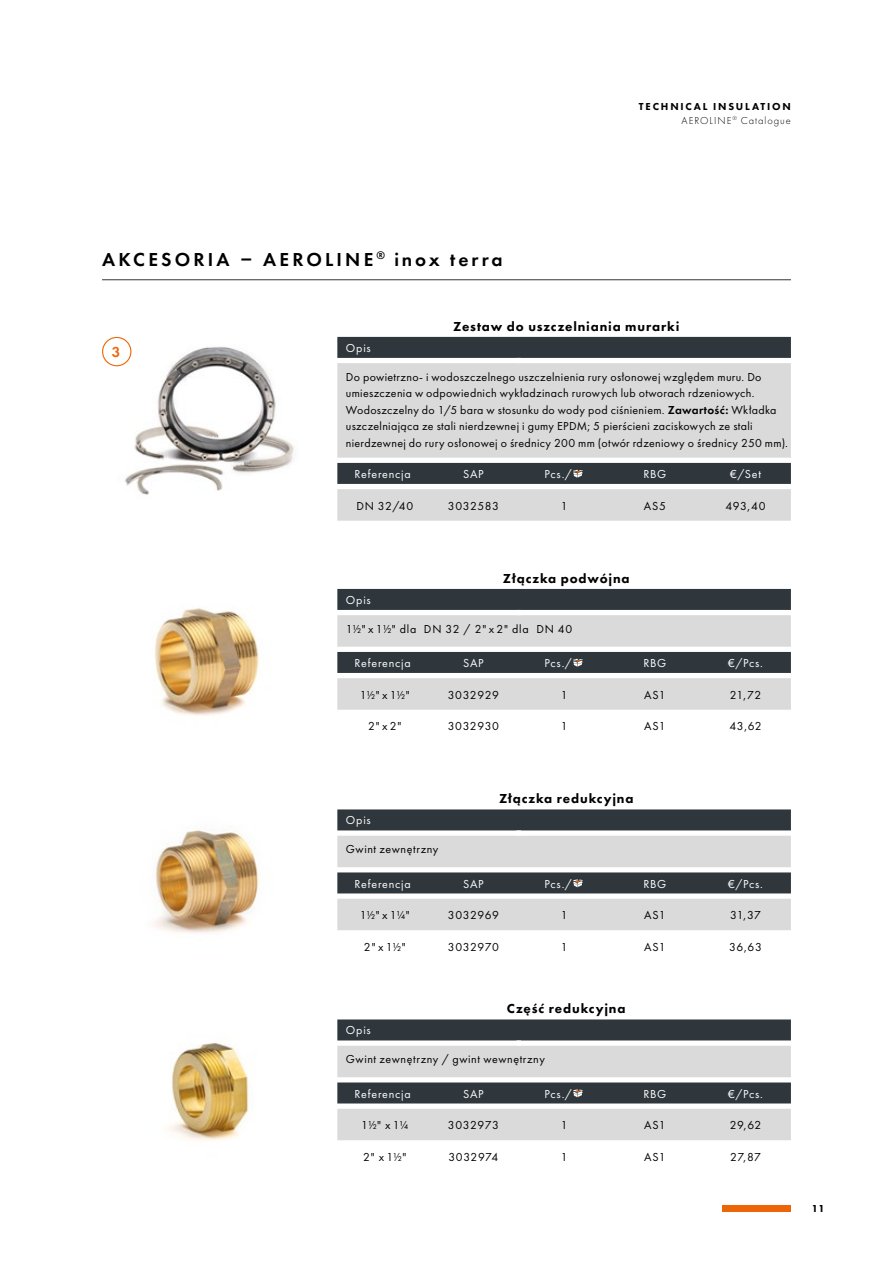
<style>
.page{position:relative;width:893px;height:1263px;background:#fff}
.page>*{position:absolute;margin:0;border:0;box-sizing:border-box;transform-origin:0 0}
.t1{font:600 19.5px "Futura PT";letter-spacing:.16em;color:#000}
.t2{font:600 15px "Futura PT";color:#ec6608}
.t3{font:800 13.5px "Futura PT";letter-spacing:.065em;color:#000}
.t4{font:12px/16.5px "Futura PT";letter-spacing:.03em;color:#000}
.t5{font:12px "Futura PT";letter-spacing:.065em;color:#fff}
.t6{font:12px "Futura PT";letter-spacing:.05em;color:#000}
.t7{font:12px "Futura PT";letter-spacing:.065em;color:#000}
.t8{font:800 10.5px/13.5px "Futura PT";letter-spacing:.175em;color:#000;text-align:right}
.s1{font-weight:300}
.s2{font-weight:600}
</style>
<div class="page">
<img style="left:102px;top:337px;width:192px;height:158px">
<img style="left:154px;top:608px;width:105px;height:108px">
<img style="left:153px;top:830px;width:106px;height:103px">
<img style="left:169px;top:1042px;width:80px;height:99px">
<div style="left:102px;top:337px;width:29px;height:29px;border:1px solid #ec6608;border-radius:50%"></div>
<hr style="left:102px;top:279px;width:689px;height:1px;background:#2f373d">
<div style="left:337px;top:337px;width:454px;height:21px;background:#2f373d"></div>
<svg style="left:337px;top:363px;width:454px;height:158px;background:#c6c7c7"></svg>
<svg style="left:573px;top:469px;width:11px;height:9px"></svg>
<svg style="left:337px;top:589px;width:454px;height:121px;background:#a3a6a8"></svg>
<svg style="left:337px;top:809px;width:454px;height:121px;background:#a3a6a8"></svg>
<svg style="left:337px;top:1019px;width:454px;height:121px;background:#a3a6a8"></svg>
<div style="left:723px;top:1205px;width:68px;height:7px;background:#ec6608"></div>
<p class="t8" style="left:639px;top:100px;width:153px">TECHNICAL INSULATION<br><span class="s1">AEROLINE</span><sup>®</sup> <span class="s1">Catalogue</span></p>
<h1 class="t1" style="left:102px;top:247px;width:402px">AKCESORIA – AEROLINE <sup>®</sup> inox terra</h1>
<p class="t2" style="left:112px;top:343px;width:10px">3</p>
<p class="t3" style="left:453px;top:318px;width:228px">Zestaw do uszczelniania murarki</p>
<p class="t5" style="left:346px;top:340px;width:26px">Opis</p>
<p class="t4" style="left:346px;top:368px;width:444px">Do powietrzno- i wodoszczelnego uszczelnienia rury osłonowej względem muru. Do umieszczenia w odpowiednich wykładzinach rurowych lub otworach rdzeniowych.<br>Wodoszczelny do 1/5 bara w stosunku do wody pod ciśnieniem. <span class="s2">Zawartość:</span> Wkładka uszczelniająca ze stali nierdzewnej i gumy EPDM; 5 pierścieni zaciskowych ze stali nierdzewnej do rury osłonowej o średnicy 200 mm (otwór rdzeniowy o średnicy 250 mm).</p>
<p class="t5" style="left:354px;top:467px;width:58px">Referencja</p>
<p class="t5" style="left:463px;top:467px;width:22px">SAP</p>
<p class="t5" style="left:544px;top:467px;width:29px">Pcs./</p>
<p class="t5" style="left:643px;top:467px;width:24px">RBG</p>
<p class="t5" style="left:730px;top:467px;width:33px">€/Set</p>
<p class="t4" style="left:356px;top:497px;width:58px">DN 32/40</p>
<p class="t6" style="left:448px;top:498px;width:53px">3032583</p>
<p class="t4" style="left:561px;top:497px;width:8px">1</p>
<p class="t4" style="left:644px;top:497px;width:24px">AS5</p>
<p class="t4" style="left:725px;top:497px;width:42px">493,40</p>
<p class="t3" style="left:503px;top:570px;width:128px">Złączka podwójna</p>
<p class="t5" style="left:346px;top:592px;width:26px">Opis</p>
<p class="t7" style="left:346px;top:622px;width:228px">1½" x 1½" dla DN 32 / 2" x 2" dla DN 40</p>
<p class="t5" style="left:354px;top:656px;width:58px">Referencja</p>
<p class="t5" style="left:463px;top:656px;width:22px">SAP</p>
<p class="t5" style="left:544px;top:656px;width:29px">Pcs./</p>
<p class="t5" style="left:643px;top:656px;width:24px">RBG</p>
<p class="t5" style="left:728px;top:656px;width:36px">€/Pcs.</p>
<p class="t4" style="left:360px;top:686px;width:52px">1½" x 1½"</p>
<p class="t6" style="left:448px;top:687px;width:53px">3032929</p>
<p class="t4" style="left:561px;top:686px;width:8px">1</p>
<p class="t4" style="left:644px;top:686px;width:23px">AS1</p>
<p class="t4" style="left:730px;top:686px;width:33px">21,72</p>
<p class="t4" style="left:368px;top:718px;width:35px">2"x2"</p>
<p class="t6" style="left:448px;top:719px;width:53px">3032930</p>
<p class="t4" style="left:561px;top:718px;width:8px">1</p>
<p class="t4" style="left:644px;top:718px;width:23px">AS1</p>
<p class="t4" style="left:729px;top:718px;width:34px">43,62</p>
<p class="t3" style="left:499px;top:790px;width:136px">Złączka redukcyjna</p>
<p class="t5" style="left:346px;top:813px;width:26px">Opis</p>
<p class="t6" style="left:346px;top:842px;width:94px">Gwint zewnętrzny</p>
<p class="t5" style="left:354px;top:876px;width:58px">Referencja</p>
<p class="t5" style="left:463px;top:876px;width:22px">SAP</p>
<p class="t5" style="left:544px;top:876px;width:29px">Pcs./</p>
<p class="t5" style="left:643px;top:876px;width:24px">RBG</p>
<p class="t5" style="left:728px;top:876px;width:36px">€/Pcs.</p>
<p class="t4" style="left:360px;top:907px;width:52px">1½" x 1¼"</p>
<p class="t4" style="left:448px;top:907px;width:52px">3032969</p>
<p class="t4" style="left:561px;top:907px;width:8px">1</p>
<p class="t4" style="left:644px;top:907px;width:23px">AS1</p>
<p class="t4" style="left:730px;top:907px;width:32px">31,37</p>
<p class="t4" style="left:364px;top:938px;width:43px">2" x1½"</p>
<p class="t4" style="left:448px;top:938px;width:52px">3032970</p>
<p class="t4" style="left:561px;top:938px;width:8px">1</p>
<p class="t4" style="left:644px;top:938px;width:23px">AS1</p>
<p class="t4" style="left:729px;top:938px;width:34px">36,63</p>
<p class="t3" style="left:507px;top:1000px;width:120px">Część redukcyjna</p>
<p class="t5" style="left:346px;top:1023px;width:26px">Opis</p>
<p class="t6" style="left:346px;top:1052px;width:200px">Gwint zewnętrzny / gwint wewnętrzny</p>
<p class="t5" style="left:354px;top:1086px;width:58px">Referencja</p>
<p class="t5" style="left:463px;top:1086px;width:22px">SAP</p>
<p class="t5" style="left:544px;top:1086px;width:29px">Pcs./</p>
<p class="t5" style="left:643px;top:1086px;width:24px">RBG</p>
<p class="t5" style="left:728px;top:1086px;width:36px">€/Pcs.</p>
<p class="t4" style="left:361px;top:1117px;width:49px">1½" x 1¼</p>
<p class="t4" style="left:448px;top:1117px;width:52px">3032973</p>
<p class="t4" style="left:561px;top:1117px;width:8px">1</p>
<p class="t4" style="left:644px;top:1117px;width:23px">AS1</p>
<p class="t4" style="left:730px;top:1117px;width:33px">29,62</p>
<p class="t4" style="left:363px;top:1148px;width:45px">2" x 1½"</p>
<p class="t4" style="left:448px;top:1148px;width:52px">3032974</p>
<p class="t4" style="left:561px;top:1148px;width:8px">1</p>
<p class="t4" style="left:644px;top:1148px;width:23px">AS1</p>
<p class="t4" style="left:730px;top:1148px;width:32px">27,87</p>
<p class="t8" style="left:812px;top:1201px;width:15px">11</p>
</div>
